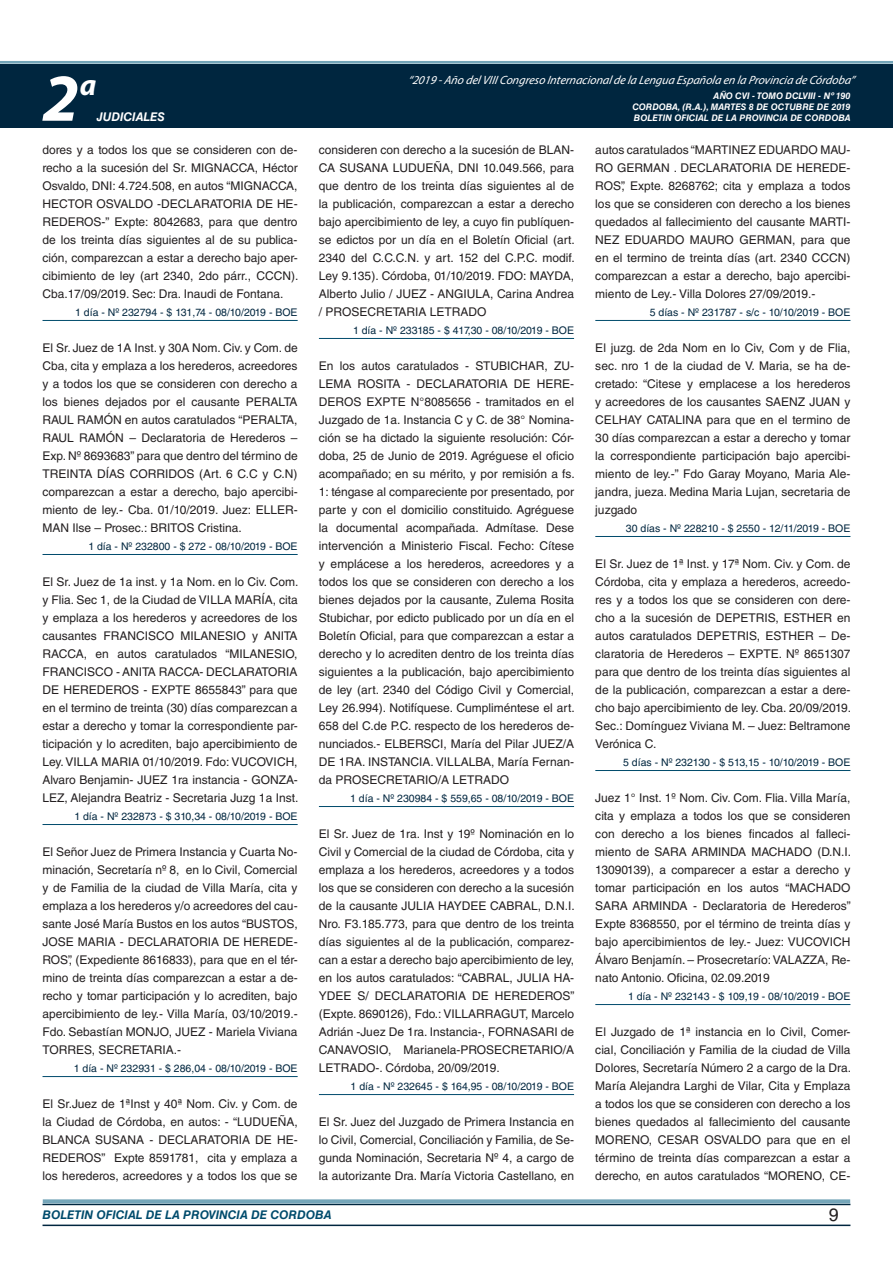
<style>
.page{position:relative;width:893px;height:1263px;background:#fff}
.page>*{position:absolute;margin:0;border:0;box-sizing:border-box;transform-origin:0 0}
.t1{font:italic 700 67.5px "Myriad Pro";color:#fff}
.t2{font:italic 700 30px "Myriad Pro";color:#fff}
.t3{font:18px "Helvetica LT Std";color:#231f20}
.t4{font:12px/18px "Helvetica LT Std";color:#231f20;text-align:justify}
.t5{font:italic 12px "Myriad Pro";color:#fff}
.t6{font:italic 700 12px "Helvetica LT Std";color:#004b6c}
.t7{font:italic 700 12px "Helvetica LT Std";color:#fff}
.t8{font:10.5px "Helvetica LT Std";color:#00263f}
.t9{font:italic 700 9px/10.8px "Helvetica LT Std";color:#fff;text-align:right}
</style>
<div class="page">
<div style="left:0;top:61px;width:893px;height:6px;background:#fff;opacity:.75"></div>
<div style="left:0;top:64px;width:893px;height:64px;background:#00263f"></div>
<hr style="left:43px;top:1224px;width:807px;height:2px;background:#00263f">
<div style="left:42px;top:1198px;width:809px;height:8px;background:#fff;opacity:.75"></div>
<hr style="left:43px;top:320px;width:255px;height:1px;background:#004b6c">
<hr style="left:43px;top:554px;width:255px;height:1px;background:#004b6c">
<hr style="left:43px;top:824px;width:255px;height:1px;background:#004b6c">
<hr style="left:43px;top:1076px;width:255px;height:1px;background:#004b6c">
<hr style="left:319px;top:338px;width:255px;height:1px;background:#004b6c">
<hr style="left:319px;top:806px;width:255px;height:1px;background:#004b6c">
<hr style="left:319px;top:1094px;width:255px;height:1px;background:#004b6c">
<hr style="left:595px;top:320px;width:255px;height:1px;background:#004b6c">
<hr style="left:595px;top:536px;width:255px;height:1px;background:#004b6c">
<hr style="left:595px;top:770px;width:255px;height:1px;background:#004b6c">
<hr style="left:595px;top:1004px;width:255px;height:1px;background:#004b6c">
<h2 class="t2" style="left:80px;top:66px;width:18px">a</h2>
<p class="t5" style="left:408px;top:72px;width:448px">“2019 -Año delVIIICongreso Internacionalde la Lengua Esp añola en la Provincia de Córdoba”</p>
<h1 class="t1" style="left:43px;top:54px;width:38px">2</h1>
<p class="t9" style="left:632px;top:91px;width:220px">AÑO CVI - TOMO DCLVIII - Nº 190<br>CORDOBA, (R.A.), MARTES 8 DE OCTUBRE DE 2019</p>
<p class="t7" style="left:97px;top:110px;width:70px">JUDICIALES</p>
<p class="t9" style="left:634px;top:112px;width:218px">BOLETIN OFICIAL DE LA PROVINCIA DE CORDOBA</p>
<p class="t4" style="left:43px;top:141px;width:257px">dores y a todos los que se consideren con de&shy;recho a la sucesión del Sr. MIGNACCA, Héctor Osvaldo, DNI: 4.724.508, en autos “MIGNACCA, HECTOR OSVALDO -DECLARATORIA DE HE-REDEROS-” Expte: 8042683, para que dentro de los treinta días siguientes al de su publica&shy;ción, comparezcan a estar a derecho bajo aper&shy;cibimiento de ley (art 2340, 2do párr., CCCN).<br>Cba.17/09/2019. Sec: Dra. Inaudi de Fontana.</p>
<p class="t8" style="left:75px;top:306px;width:224px">1 día - Nº 232794 - $ 131,74 - 08/10/2019 - BOE</p>
<p class="t4" style="left:43px;top:339px;width:257px">El Sr. Juez de 1A Inst. y 30A Nom. Civ. y Com. de Cba, cita y emplaza a los herederos, acreedores y a todos los que se consideren con derecho a los bienes dejados por el causante PERALTA RAUL RAMÓN en autos caratulados “PERALTA, RAUL RAMÓN – Declaratoria de Herederos – Exp. Nº 8693683” para que dentro del término de TREINTA DÍAS CORRIDOS (Art. 6 C.C y C.N) comparezcan a estar a derecho, bajo apercibi&shy;miento de ley.- Cba. 01/10/2019. Juez: ELLER-MAN Ilse – Prosec.: BRITOS Cristina.</p>
<p class="t8" style="left:88px;top:540px;width:211px">1 día - Nº 232800 - $ 272 - 08/10/2019 - BOE</p>
<p class="t4" style="left:43px;top:573px;width:257px">El Sr. Juez de 1a inst. y 1a Nom. en lo Civ. Com. y Flia. Sec 1, de la Ciudad de VILLA MARÍA, cita y emplaza a los herederos y acreedores de los causantes FRANCISCO MILANESIO y ANITA RACCA, en autos caratulados “MILANESIO, FRANCISCO - ANITA RACCA- DECLARATORIA DE HEREDEROS - EXPTE 8655843” para que en el termino de treinta (30) días comparezcan a estar a derecho y tomar la correspondiente par&shy;ticipación y lo acrediten, bajo apercibimiento de Ley. VILLA MARIA 01/10/2019. Fdo: VUCOVICH, Alvaro Benjamin- JUEZ 1ra instancia - GONZA-LEZ, Alejandra Beatriz - Secretaria Juzg 1a Inst.</p>
<p class="t8" style="left:74px;top:810px;width:225px">1 día - Nº 232873 - $ 310,34 - 08/10/2019 - BOE</p>
<p class="t4" style="left:43px;top:843px;width:257px">El Señor Juez de Primera Instancia y Cuarta No&shy;minación, Secretaría nº 8, en lo Civil, Comercial y de Familia de la ciudad de Villa María, cita y emplaza a los herederos y/o acreedores del cau&shy;sante José María Bustos en los autos “BUSTOS, JOSE MARIA - DECLARATORIA DE HEREDE-ROS”, (Expediente 8616833), para que en el tér&shy;mino de treinta días comparezcan a estar a de&shy;recho y tomar participación y lo acrediten, bajo apercibimiento de ley.- Villa María, 03/10/2019.- Fdo. Sebastían MONJO, JUEZ - Mariela Viviana TORRES, SECRETARIA.-</p>
<p class="t8" style="left:74px;top:1062px;width:225px">1 día - Nº 232931 - $ 286,04 - 08/10/2019 - BOE</p>
<p class="t4" style="left:43px;top:1095px;width:257px">El Sr.Juez de 1ªInst y 40ª Nom. Civ. y Com. de la Ciudad de Córdoba, en autos: - “LUDUEÑA, BLANCA SUSANA - DECLARATORIA DE HE-REDEROS” Expte 8591781, cita y emplaza a los herederos, acreedores y a todos los que se</p>
<p class="t4" style="left:319px;top:141px;width:257px">consideren con derecho a la sucesión de BLAN-CA SUSANA LUDUEÑA, DNI 10.049.566, para que dentro de los treinta días siguientes al de la publicación, comparezcan a estar a derecho bajo apercibimiento de ley, a cuyo fin publíquen&shy;se edictos por un día en el Boletín Oficial (art.<br>2340 del C.C.C.N. y art. 152 del C.P.C. modif.<br>Ley 9.135). Córdoba, 01/10/2019. FDO: MAYDA, Alberto Julio / JUEZ - ANGIULA, Carina Andrea / PROSECRETARIA LETRADO</p>
<p class="t8" style="left:353px;top:324px;width:223px">1 día - Nº 233185 - $ 417,30 - 08/10/2019 - BOE</p>
<p class="t4" style="left:319px;top:357px;width:257px">En los autos caratulados - STUBICHAR, ZU-LEMA ROSITA - DECLARATORIA DE HERE-DEROS EXPTE N°8085656 - tramitados en el Juzgado de 1a. Instancia C y C. de 38° Nomina&shy;ción se ha dictado la siguiente resolución: Cór&shy;doba, 25 de Junio de 2019. Agréguese el oficio acompañado; en su mérito, y por remisión a fs.<br>1: téngase al compareciente por presentado, por parte y con el domicilio constituido. Agréguese la documental acompañada. Admítase. Dese intervención a Ministerio Fiscal. Fecho: Cítese y emplácese a los herederos, acreedores y a todos los que se consideren con derecho a los bienes dejados por la causante, Zulema Rosita Stubichar, por edicto publicado por un día en el Boletín Oficial, para que comparezcan a estar a derecho y lo acrediten dentro de los treinta días siguientes a la publicación, bajo apercibimiento de ley (art. 2340 del Código Civil y Comercial, Ley 26.994). Notifíquese. Cumpliméntese el art.<br>658 del C.de P.C. respecto de los herederos de&shy;nunciados.- ELBERSCI, María del Pilar JUEZ/A DE 1RA. INSTANCIA. VILLALBA, María Fernan&shy;da PROSECRETARIO/A LETRADO</p>
<p class="t8" style="left:350px;top:792px;width:225px">1 día - Nº 230984 - $ 559,65 - 08/10/2019 - BOE</p>
<p class="t4" style="left:319px;top:825px;width:257px">El Sr. Juez de 1ra. Inst y 19º Nominación en lo Civil y Comercial de la ciudad de Córdoba, cita y emplaza a los herederos, acreedores y a todos los que se consideren con derecho a la sucesión de la causante JULIA HAYDEE CABRAL, D.N.I.<br>Nro. F3.185.773, para que dentro de los treinta días siguientes al de la publicación, comparez&shy;can a estar a derecho bajo apercibimiento de ley, en los autos caratulados: “CABRAL, JULIA HA-YDEE S/ DECLARATORIA DE HEREDEROS” (Expte. 8690126), Fdo.: VILLARRAGUT, Marcelo Adrián -Juez De 1ra. Instancia-, FORNASARI de CANAVOSIO, Marianela-PROSECRETARIO/A LETRADO-. Córdoba, 20/09/2019.</p>
<p class="t8" style="left:351px;top:1080px;width:225px">1 día - Nº 232645 - $ 164,95 - 08/10/2019 - BOE</p>
<p class="t4" style="left:319px;top:1113px;width:257px">El Sr. Juez del Juzgado de Primera Instancia en lo Civil, Comercial, Conciliación y Familia, de Se&shy;gunda Nominación, Secretaria Nº 4, a cargo de la autorizante Dra. María Victoria Castellano, en</p>
<p class="t4" style="left:595px;top:141px;width:257px">autos caratulados “MARTINEZ EDUARDO MAU-RO GERMAN . DECLARATORIA DE HEREDE-ROS”, Expte. 8268762; cita y emplaza a todos los que se consideren con derecho a los bienes quedados al fallecimiento del causante MARTI-NEZ EDUARDO MAURO GERMAN, para que en el termino de treinta días (art. 2340 CCCN) comparezcan a estar a derecho, bajo apercibi&shy;miento de Ley.- Villa Dolores 27/09/2019.-</p>
<p class="t8" style="left:650px;top:306px;width:202px">5 días - Nº 231787 - s/c - 10/10/2019 - BOE</p>
<p class="t4" style="left:595px;top:339px;width:257px">El juzg. de 2da Nom en lo Civ, Com y de Flia, sec. nro 1 de la ciudad de V. Maria, se ha de&shy;cretado: “Citese y emplacese a los herederos y acreedores de los causantes SAENZ JUAN y CELHAY CATALINA para que en el termino de 30 días comparezcan a estar a derecho y tomar la correspondiente participación bajo apercibi&shy;miento de ley.-” Fdo Garay Moyano, Maria Ale&shy;jandra, jueza. Medina Maria Lujan, secretaria de juzgado</p>
<p class="t8" style="left:626px;top:522px;width:226px">30 días - Nº 228210 - $ 2550 - 12/11/2019 - BOE</p>
<p class="t4" style="left:595px;top:555px;width:257px">El Sr. Juez de 1ª Inst. y 17ª Nom. Civ. y Com. de Córdoba, cita y emplaza a herederos, acreedo&shy;res y a todos los que se consideren con dere&shy;cho a la sucesión de DEPETRIS, ESTHER en autos caratulados DEPETRIS, ESTHER – De&shy;claratoria de Herederos – EXPTE. Nº 8651307 para que dentro de los treinta días siguientes al de la publicación, comparezcan a estar a dere&shy;cho bajo apercibimiento de ley. Cba. 20/09/2019.<br>Sec.: Domínguez Viviana M. – Juez: Beltramone Verónica C.</p>
<p class="t8" style="left:623px;top:756px;width:229px">5 días - Nº 232130 - $ 513,15 - 10/10/2019 - BOE</p>
<p class="t4" style="left:595px;top:789px;width:257px">Juez 1° Inst. 1º Nom. Civ. Com. Flia. Villa María, cita y emplaza a todos los que se consideren con derecho a los bienes fincados al falleci&shy;miento de SARA ARMINDA MACHADO (D.N.I.<br>13090139), a comparecer a estar a derecho y tomar participación en los autos “MACHADO SARA ARMINDA - Declaratoria de Herederos” Expte 8368550, por el término de treinta días y bajo apercibimientos de ley.- Juez: VUCOVICH Álvaro Benjamín. – Prosecretarío: VALAZZA, Re&shy;nato Antonio. Oficina, 02.09.2019</p>
<p class="t8" style="left:628px;top:990px;width:224px">1 día - Nº 232143 - $ 109,19 - 08/10/2019 - BOE</p>
<p class="t4" style="left:595px;top:1023px;width:257px">El Juzgado de 1ª instancia en lo Civil, Comer&shy;cial, Conciliación y Familia de la ciudad de Villa Dolores, Secretaría Número 2 a cargo de la Dra.<br>María Alejandra Larghi de Vilar, Cita y Emplaza a todos los que se consideren con derecho a los bienes quedados al fallecimiento del causante MORENO, CESAR OSVALDO para que en el término de treinta días comparezcan a estar a derecho, en autos caratulados “MORENO, CE-</p>
<p class="t6" style="left:43px;top:1208px;width:290px">BOLETIN OFICIAL DE LA PROVINCIA DE CORDOBA</p>
<h3 class="t3" style="left:829px;top:1204px;width:12px">9</h3>
</div>
